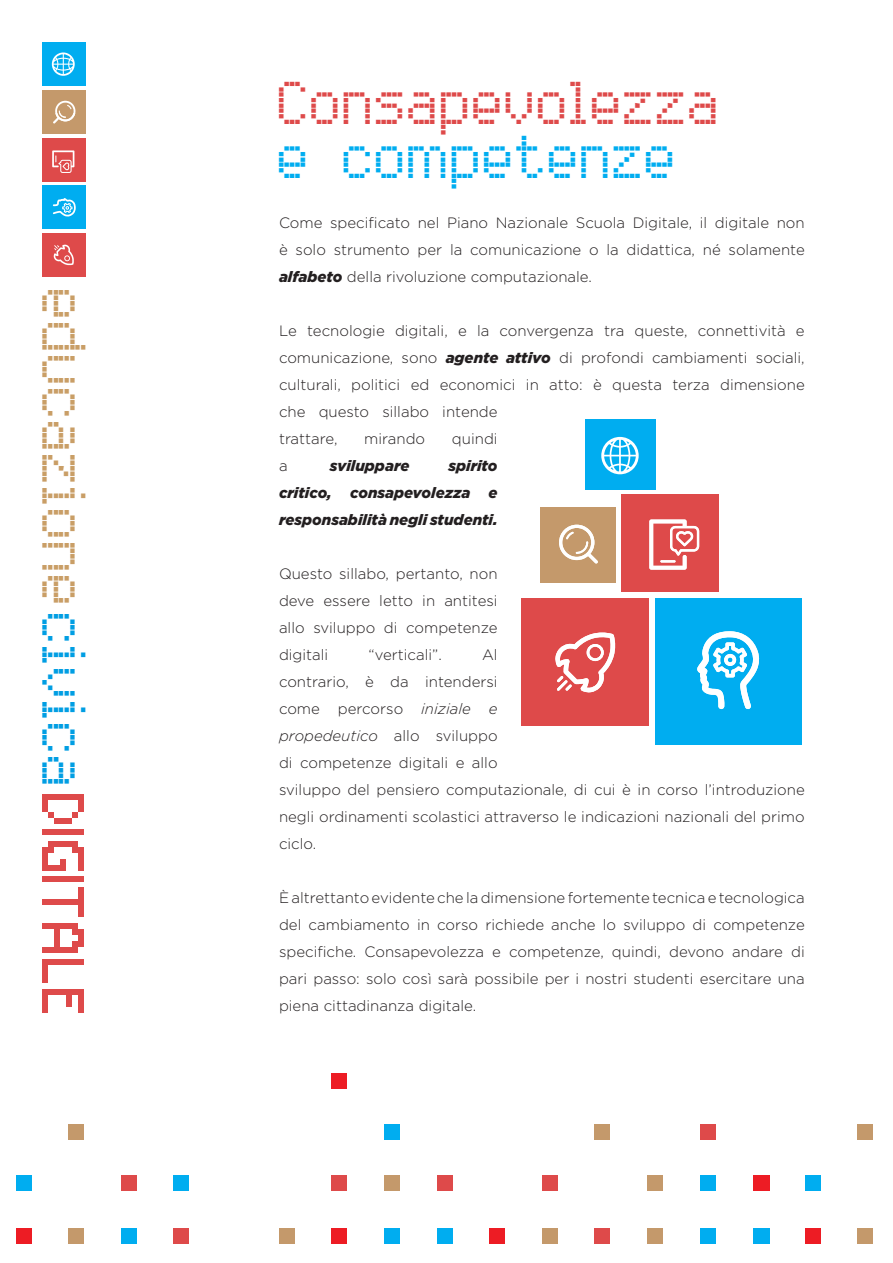
<style>
.page{position:relative;width:893px;height:1263px;background:#fff}
.page>*{position:absolute;margin:0;border:0;box-sizing:border-box;transform-origin:0 0}
.t1{font:45.9px "Enhanced LED Board 7";color:#c99e66}
.t2{font:45px "Enhanced LED Board 7";color:#de4a4a}
.t3{font:45px "Enhanced LED Board 7";color:#00adf0}
.t4{font:300 15px/27px "Gotham";color:#231f20;text-align:justify}
.t5{font:italic 900 15px/27px "Gotham";color:#231f20;text-align:justify}
.s1{color:#009ee3}
.s2{font-weight:900;font-style:italic}
.s3{font-style:italic}
</style>
<div class="page">
<div style="left:806px;top:1175px;width:15px;height:16px;background:#00adf0"></div>
<div style="left:857px;top:1124px;width:16px;height:15px;background:#c4996b"></div>
<div style="left:806px;top:1228px;width:15px;height:16px;background:#ed1c24"></div>
<div style="left:857px;top:1228px;width:16px;height:16px;background:#c4996b"></div>
<div style="left:331px;top:1073px;width:16px;height:15px;background:#ed1c24"></div>
<div style="left:384px;top:1124px;width:16px;height:15px;background:#00adf0"></div>
<div style="left:16px;top:1175px;width:16px;height:16px;background:#00adf0"></div>
<div style="left:68px;top:1124px;width:16px;height:15px;background:#c4996b"></div>
<div style="left:700px;top:1175px;width:16px;height:16px;background:#00adf0"></div>
<div style="left:647px;top:1228px;width:16px;height:16px;background:#c4996b"></div>
<div style="left:753px;top:1228px;width:16px;height:16px;background:#00adf0"></div>
<div style="left:16px;top:1228px;width:16px;height:16px;background:#ed1c24"></div>
<div style="left:437px;top:1228px;width:15px;height:16px;background:#00adf0"></div>
<div style="left:121px;top:1175px;width:15px;height:16px;background:#de4a4a"></div>
<div style="left:331px;top:1175px;width:16px;height:16px;background:#de4a4a"></div>
<div style="left:437px;top:1175px;width:15px;height:16px;background:#de4a4a"></div>
<div style="left:542px;top:1175px;width:16px;height:16px;background:#de4a4a"></div>
<div style="left:647px;top:1175px;width:16px;height:16px;background:#c4996b"></div>
<div style="left:173px;top:1228px;width:16px;height:16px;background:#de4a4a"></div>
<div style="left:279px;top:1228px;width:15px;height:16px;background:#c4996b"></div>
<div style="left:595px;top:1228px;width:15px;height:16px;background:#de4a4a"></div>
<div style="left:700px;top:1124px;width:16px;height:15px;background:#de4a4a"></div>
<div style="left:384px;top:1175px;width:16px;height:16px;background:#c4996b"></div>
<div style="left:753px;top:1175px;width:16px;height:16px;background:#ed1c24"></div>
<div style="left:68px;top:1228px;width:16px;height:16px;background:#c4996b"></div>
<div style="left:700px;top:1228px;width:16px;height:16px;background:#00adf0"></div>
<div style="left:595px;top:1124px;width:15px;height:15px;background:#c4996b"></div>
<div style="left:173px;top:1175px;width:16px;height:16px;background:#00adf0"></div>
<div style="left:331px;top:1228px;width:16px;height:16px;background:#ed1c24"></div>
<div style="left:384px;top:1228px;width:16px;height:16px;background:#00adf0"></div>
<div style="left:542px;top:1228px;width:16px;height:16px;background:#c4996b"></div>
<div style="left:121px;top:1228px;width:15px;height:16px;background:#00adf0"></div>
<div style="left:489px;top:1228px;width:16px;height:16px;background:#ed1c24"></div>
<svg style="left:43px;top:795px;width:41px;height:29px"></svg>
<svg style="left:43px;top:830px;width:41px;height:5px"></svg>
<svg style="left:43px;top:841px;width:41px;height:29px"></svg>
<svg style="left:43px;top:876px;width:41px;height:6px"></svg>
<svg style="left:43px;top:888px;width:41px;height:29px"></svg>
<svg style="left:43px;top:923px;width:41px;height:29px"></svg>
<svg style="left:43px;top:959px;width:41px;height:24px"></svg>
<svg style="left:43px;top:989px;width:41px;height:23px"></svg>
<div style="left:43px;top:43px;width:43px;height:43px;background:#00adf0"></div>
<svg style="left:52px;top:52px;width:23px;height:24px"></svg>
<div style="left:43px;top:138px;width:43px;height:44px;background:#de4a4a"></div>
<svg style="left:52px;top:150px;width:22px;height:23px"></svg>
<div style="left:43px;top:90px;width:43px;height:44px;background:#c4996b"></div>
<svg style="left:55px;top:101px;width:20px;height:12px"></svg>
<svg style="left:53px;top:113px;width:22px;height:10px"></svg>
<div style="left:43px;top:185px;width:43px;height:44px;background:#00adf0"></div>
<svg style="left:53px;top:198px;width:23px;height:19px"></svg>
<div style="left:43px;top:233px;width:43px;height:44px;background:#de4a4a"></div>
<svg style="left:54px;top:245px;width:20px;height:20px"></svg>
<div style="left:585px;top:419px;width:71px;height:71px;background:#00adf0"></div>
<svg style="left:601px;top:437px;width:38px;height:37px"></svg>
<div style="left:621px;top:494px;width:97px;height:97px;background:#de4a4a"></div>
<svg style="left:649px;top:519px;width:50px;height:51px"></svg>
<div style="left:541px;top:507px;width:75px;height:75px;background:#c4996b"></div>
<svg style="left:559px;top:525px;width:39px;height:39px"></svg>
<div style="left:655px;top:598px;width:146px;height:146px;background:#00adf0"></div>
<svg style="left:697px;top:631px;width:63px;height:78px"></svg>
<div style="left:521px;top:598px;width:128px;height:128px;background:#de4a4a"></div>
<svg style="left:555px;top:632px;width:61px;height:61px"></svg>
<h1 class="t1" style="left:102px;top:290px;width:501px;rotate:90deg">educazione<span class="s1">civica</span></h1>
<p class="t2" style="left:279px;top:65px;width:444px">Consapevolezza</p>
<p class="t3" style="left:279px;top:119px;width:401px">e competenze</p>
<p class="t4" style="left:279px;top:209px;width:527px">Come specificato nel Piano Nazionale Scuola Digitale, il digitale non è solo strumento per la comunicazione o la didattica, né solamente <span class="s2">alfabeto</span> della rivoluzione computazionale.</p>
<p class="t4" style="left:279px;top:317px;width:527px;text-align:left">Le tecnologie digitali, e la convergenza tra queste, connettività e comunicazione, sono <span class="s2">agente attivo</span> di profondi cambiamenti sociali, culturali, politici ed economici in atto: è questa terza dimensione che questo sillabo intende<br>trattare,</p>
<p class="t4" style="left:364px;top:425px;width:62px">mirando</p>
<p class="t4" style="left:452px;top:425px;width:47px">quindi</p>
<p class="t5" style="left:279px;top:452px;width:220px;text-indent:169px">spirito critico, consapevolezza e responsabilità negli studenti.</p>
<p class="t4" style="left:279px;top:452px;width:10px">a</p>
<p class="t5" style="left:330px;top:452px;width:81px">sviluppare</p>
<p class="t4" style="left:279px;top:560px;width:220px">Questo sillabo, pertanto, non deve essere letto in antitesi allo sviluppo di competenze digitali</p>
<p class="t4" style="left:279px;top:641px;width:527px;text-align:left;text-indent:203px">Al<br>contrario, è da intendersi<br>come percorso <span class="s3">iniziale e<br>propedeutico</span> allo sviluppo<br>di competenze digitali e allo<br>sviluppo del pensiero computazionale, di cui è in corso l’introduzione negli ordinamenti scolastici attraverso le indicazioni nazionali del primo ciclo.</p>
<p class="t4" style="left:369px;top:641px;width:75px">“verticali”.</p>
<p class="t4" style="left:279px;top:884px;width:527px">È altrettanto evidente che la dimensione fortemente tecnica e tecnologica del cambiamento in corso richiede anche lo sviluppo di competenze specifiche. Consapevolezza e competenze, quindi, devono andare di pari passo: solo così sarà possibile per i nostri studenti esercitare una piena cittadinanza digitale.</p>
</div>
